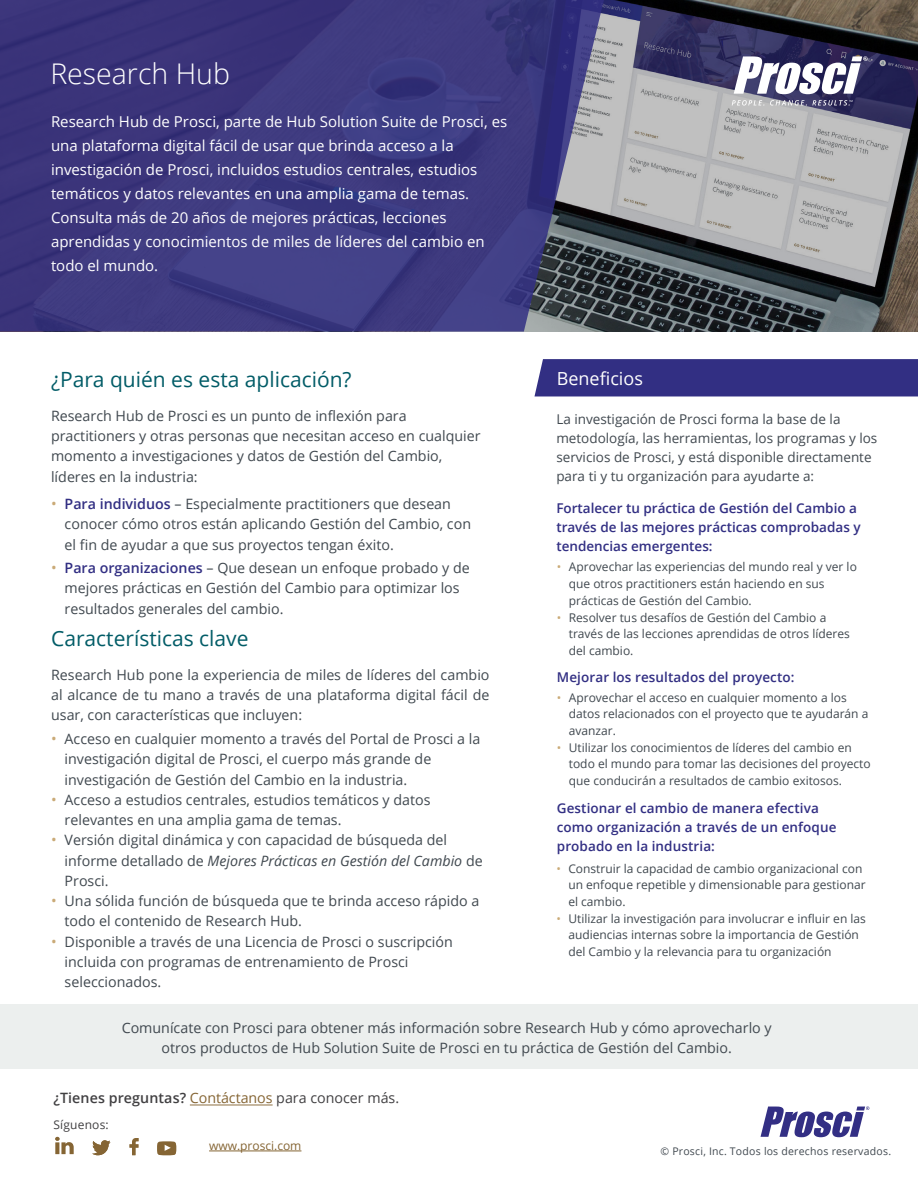
<style>
.page{position:relative;width:918px;height:1188px;background:#fff}
.page>*{position:absolute;margin:0;border:0;box-sizing:border-box;transform-origin:0 0}
.t1{font:300 28.5px "Open Sans";color:#fff}
.t2{font:21px "Open Sans";color:#025c67}
.t3{font:18px "Open Sans";color:#fff}
.t4{font:15px/24px "Open Sans";color:#fff}
.t5{font:15px "Open Sans";color:#caaa77}
.t6{font:14.25px/20.2px "Open Sans";color:#40484f}
.t7{font:600 14.25px "Open Sans";letter-spacing:.005em;color:#414042}
.t8{font:600 13.5px/18.8px "Open Sans";color:#322f83}
.t9{font:13.5px/18.8px "Open Sans";color:#40484f}
.t10{font:12px/16.6px "Open Sans";color:#40484f}
.t11{font:12px "Open Sans";color:#856534}
.t12{font:12px "Open Sans";letter-spacing:.015em;color:#414042}
.t13{font:12px "Open Sans";color:#caaa77}
.t14{font:10.5px "Open Sans";letter-spacing:.025em;color:#40484f}
.s1{font-weight:600;color:#322f83}
.s2{font-style:italic}
.s3{font-weight:400;color:#856534}
.s4{font-weight:400}
</style>
<div class="page">
<svg style="left:761px;top:1106px;width:108px;height:31px"></svg>
<hr style="left:209px;top:1151px;width:92px;height:1px;background:#856534">
<svg style="left:129px;top:1138px;width:10px;height:17px"></svg>
<svg style="left:55px;top:1137px;width:19px;height:17px"></svg>
<svg style="left:92px;top:1140px;width:19px;height:15px"></svg>
<div style="left:157px;top:1141px;width:19px;height:14px;background:#856534"></div>
<svg style="left:605px;top:0;width:313px;height:332px"></svg>
<svg style="left:0;top:0;width:605px;height:332px;fill:#3d397e"></svg>
<svg style="left:734px;top:56px;width:133px;height:38px"></svg>
<svg style="left:732px;top:100px;width:32px;height:6px"></svg>
<svg style="left:770px;top:100px;width:83px;height:6px"></svg>
<div style="left:534px;top:359px;width:384px;height:37px;background:#322f83"></div>
<div style="left:0;top:1005px;width:918px;height:64px;background:#ecefee"></div>
<hr style="left:190px;top:1105px;width:83px;height:1px;background:#856534">
<h1 class="t1" style="left:50px;top:54px;width:181px">Research Hub</h1>
<p class="t4" style="left:51px;top:110px;width:458px">Research Hub de Prosci, parte de Hub Solution Suite de Prosci, es una plataforma digital fácil de usar que brinda acceso laa investigación de Prosci, incluidos estudios centrales, estudios temáticos y datos relevantes en una amplia gama de temas.<br>Consulta más de 20 años de mejores prácticas, lecciones aprendidas y conocimientos de miles de líderes del cambio en todo el mundo.</p>
<h2 class="t2" style="left:51px;top:365px;width:302px">¿Para quién es esta aplicación?</h2>
<p class="t6" style="left:51px;top:405px;width:431px">Research Hub de Prosci es un punto de inflexión para practitioners y otras personas que necesitan acceso en cualquier momento a investigaciones y datos de Gestión del Cambio, líderes en la industria:</p>
<p class="t6" style="left:65px;top:493px;width:388px"><span class="s1">Para individuos</span> – Especialmente practitioners que desean</p>
<p class="t5" style="left:51px;top:493px;width:7px">•</p>
<p class="t5" style="left:51px;top:557px;width:7px">•</p>
<p class="t6" style="left:65px;top:514px;width:408px">conocer cómo otros están aplicando Gestión del Cambio, con el fin de ayudar a que sus proyectos tengan éxito.</p>
<p class="t6" style="left:65px;top:557px;width:407px"><span class="s1">Para organizaciones</span> – Que desean un enfoque probado y de</p>
<p class="t3" style="left:557px;top:366px;width:88px">Beneficios</p>
<p class="t9" style="left:556px;top:410px;width:323px">La investigación de Prosci forma la base de la metodología, las herramientas, los programas y los servicios de Prosci y, está disponible directamente para ti y tu organización para ayudarte :a</p>
<p class="t8" style="left:556px;top:499px;width:306px">Fortalecer tu práctica de Gestión del Cambio a través de las mejores prácticas comprobadas y tendencias emergentes:</p>
<p class="t10" style="left:569px;top:559px;width:290px">Aprovechar las experiencias del mundo real y ver lo</p>
<p class="t13" style="left:557px;top:559px;width:6px">•</p>
<p class="t10" style="left:569px;top:575px;width:259px">que otros practitioners están haciendo en sus prácticas de Gestión del Cambio.<br>Resolver tus desafíos de Gestión del Cambio a</p>
<p class="t6" style="left:65px;top:578px;width:397px">mejores prácticas en Gestión del Cambio para optimizar los resultados generales del cambio.</p>
<h2 class="t2" style="left:51px;top:624px;width:199px">Características clave</h2>
<p class="t6" style="left:51px;top:664px;width:440px;text-align:justify">Research Hub pone la experiencia de miles de líderes del cambio al alcance de tu mano a través de una plataforma digital fácil de usar, con características que incluyen:</p>
<p class="t6" style="left:65px;top:728px;width:417px">Acceso en cualquier momento a través del Portal de Prosci laa</p>
<p class="t13" style="left:557px;top:609px;width:6px">•</p>
<p class="t10" style="left:569px;top:625px;width:283px">través de las lecciones aprendidas de otros líderes del cambio.</p>
<p class="t8" style="left:557px;top:667px;width:239px">Mejorar los resultados del proyecto:</p>
<p class="t10" style="left:569px;top:689px;width:280px">Aprovechar el acceso en cualquier momento a los</p>
<p class="t13" style="left:557px;top:689px;width:6px">•</p>
<p class="t10" style="left:569px;top:705px;width:301px">datos relacionados con el proyecto que te ayudarán a avanzar.<br>Utilizar los conocimientos de líderes del cambio en</p>
<p class="t5" style="left:51px;top:728px;width:7px">•</p>
<p class="t13" style="left:557px;top:739px;width:6px">•</p>
<p class="t6" style="left:65px;top:749px;width:368px">investigación digital de Prosci, el cuerpo más grande de investigación de Gestión del Cambio en la industria.<br>Acceso a estudios centrales, estudios temáticos y datos</p>
<p class="t10" style="left:569px;top:756px;width:303px">todo el mundo para tomar las decisiones del proyecto que conducirán a resultados de cambio exitosos.</p>
<p class="t8" style="left:557px;top:798px;width:281px;line-height:19.2px">Gestionar el cambio de manera efectiva como organización a través de un enfoque probado en la industria:</p>
<p class="t10" style="left:568px;top:860px;width:296px">Construir la capacidad de cambio organizacional con</p>
<p class="t5" style="left:51px;top:789px;width:7px">•</p>
<p class="t6" style="left:65px;top:809px;width:384px">relevantes en una amplia gama de temas.<br>Versión digital dinámica y con capacidad de búsqueda del</p>
<p class="t5" style="left:51px;top:830px;width:7px">•</p>
<p class="t6" style="left:65px;top:850px;width:420px">informe detallado de <span class="s2">Mejores Prácticas en Gestión del Cambio</span> de<br>Prosci.<br>Una sólida función de búsqueda que te brinda acceso rápido a</p>
<p class="t13" style="left:556px;top:860px;width:6px">•</p>
<p class="t10" style="left:568px;top:876px;width:299px">un enfoque repetible y dimensionable para gestionar el cambio.<br>Utilizar la investigación para involucrar e influir en las</p>
<p class="t5" style="left:51px;top:890px;width:7px">•</p>
<p class="t6" style="left:65px;top:911px;width:390px">todo el contenido de Research Hub.<br>Disponible a través de una Licencia de Prosci o suscripción</p>
<p class="t13" style="left:556px;top:910px;width:6px">•</p>
<p class="t10" style="left:568px;top:926px;width:292px">audiencias internas sobre la importancia de Gestión del Cambio lay relevancia para tu organización</p>
<p class="t5" style="left:51px;top:931px;width:7px">•</p>
<p class="t6" style="left:65px;top:951px;width:345px">incluida con programas de entrenamiento de Prosci seleccionados.</p>
<p class="t6" style="left:122px;top:1017px;width:652px;text-align:center">Comunícate con Prosci para obtener más información sobre Research Hub y cómo aprovecharlo y otros productos de Hub Solution Suite de Prosci en tu práctica de Gestión del Cambio.</p>
<p class="t7" style="left:53px;top:1088px;width:347px">¿Tienes preguntas? <span class="s3">Contáctanos</span> <span class="s4">para conocer más.</span></p>
<p class="t12" style="left:53px;top:1116px;width:57px">Síguenos:</p>
<p class="t11" style="left:209px;top:1137px;width:94px">www.prosci.com</p>
<p class="t14" style="left:660px;top:1144px;width:232px">© Prosci, Inc. Todos los derechos reservados.</p>
</div>
